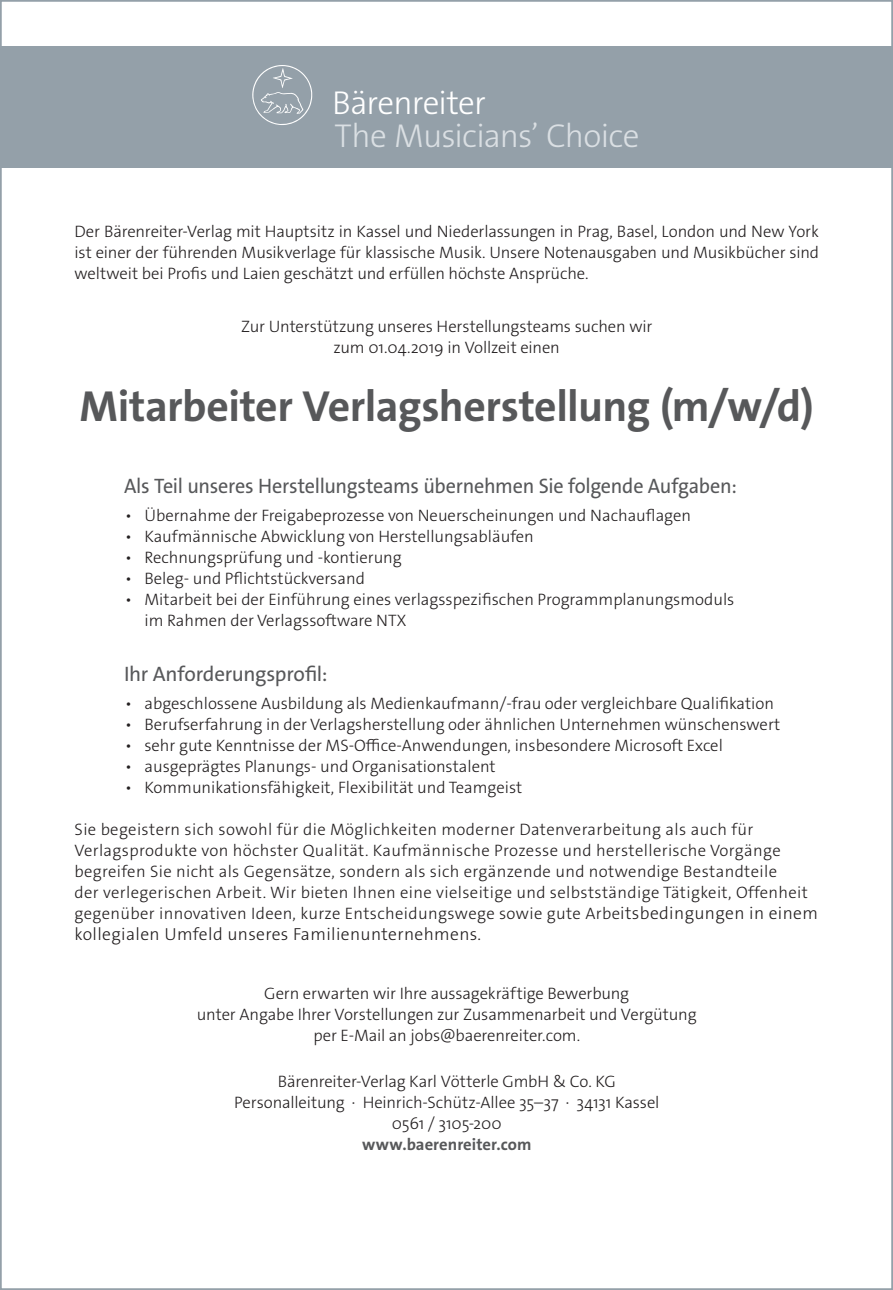
<style>
.page{position:relative;width:893px;height:1290px;background:#fff}
.page>*{position:absolute;margin:0;border:0;box-sizing:border-box;transform-origin:0 0}
.t1{font:700 43.75px "The Sans Os F";letter-spacing:-.01em;color:#57585a}
.t2{font:300 33.25px "The Sans Os F";letter-spacing:-.02em;color:#dadfe3}
.t3{font:300 33.25px "The Sans Os F";letter-spacing:-.025em;color:#fff}
.t4{font:21px "The Sans Os F";letter-spacing:-.015em;color:#57585a;scale:.96 1}
.t5{font:21px "The Sans Os F";letter-spacing:-.015em;color:#57585a}
.t6{font:300 17.5px "The Sans Os F";letter-spacing:.02em;color:#231f20}
.t7{font:300 16.62px/21px "The Sans Os F";color:#231f20;text-align:center}
.t8{font:300 16.62px/21px "The Sans Os F";letter-spacing:.02em;color:#231f20}
.t9{font:700 16.62px "The Sans Os F";letter-spacing:.005em;color:#57585a}
.s1{font-size:17.5px}
</style>
<div class="page">
<div style="left:1px;top:47px;width:891px;height:121px;background:#94a0a9"></div>
<svg style="left:252px;top:65px;width:60px;height:60px"></svg>
<h2 class="t3" style="left:332px;top:81px;width:155px">Bärenreiter</h2>
<h2 class="t2" style="left:335px;top:115px;width:306px">The Musicians’ Choice</h2>
<p class="t7" style="left:74px;top:221px;width:746px;text-align:justify">Der Bärenreiter-Verlag mit Hauptsitz in Kassel und Niederlassungen in Prag, Basel, London und New York ist einer der führenden Musikverlage für klassische Musik. Unsere Notenausgaben und Musikbücher sind weltweit bei Profis und Laien geschätzt und erfüllen höchste Ansprüche.</p>
<p class="t7" style="left:241px;top:316px;width:413px">Zur Unterstützung unseres Herstellungsteams suchen wir zum 01.04.2019 in Vollzeit einen</p>
<h1 class="t1" style="left:80px;top:379px;width:736px">Mitarbeiter Verlagsherstellung (m/w/d)</h1>
<p class="t4" style="left:124px;top:473px;width:640px">Als Teil unseres Herstellungsteams übernehmen Sie folgende Aufgaben:</p>
<p class="t7" style="left:125px;top:505px;width:567px">• Übernahme der Freigabeprozesse von Neuerscheinungen und Nachauflagen</p>
<p class="t7" style="left:125px;top:526px;width:410px">• Kaufmännische Abwicklung von Herstellungsabläufen</p>
<p class="t7" style="left:125px;top:547px;width:278px">• Rechnungsprüfung und -kontierung</p>
<p class="t7" style="left:125px;top:568px;width:241px">• Beleg- und Pflichtstückversand</p>
<p class="t7" style="left:144px;top:589px;width:592px;text-align:left;text-indent:-19px">• Mitarbeit bei der Einführung eines verlagsspezifischen Programmplanungsmoduls im Rahmen der Verlagssoftware NTX</p>
<p class="t5" style="left:124px;top:660px;width:205px">Ihr Anforderungsprofil:</p>
<p class="t7" style="left:125px;top:692px;width:650px">• abgeschlossene Ausbildung als Medienkaufmann/-frau oder vergleichbare Qualifikation</p>
<p class="t7" style="left:125px;top:713px;width:657px">• Berufserfahrung in der Verlagsherstellung oder ähnlichen Unternehmen wünschenswert</p>
<p class="t7" style="left:125px;top:734px;width:599px">• sehr gute Kenntnisse der MS-Office-Anwendungen, insbesondere Microsoft Excel</p>
<p class="t7" style="left:125px;top:755px;width:372px">• ausgeprägtes Planungs- und Organisationstalent</p>
<p class="t7" style="left:125px;top:776px;width:399px">• Kommunikationsfähigkeit, Flexibilität und Teamgeist</p>
<p class="t8" style="left:75px;top:818px;width:745px">Sie begeistern sich sowohl für die Möglichkeiten moderner Datenverarbeitung als auch für Verlagsprodukte von höchster Qualität. Kaufmännische Prozesse und herstellerische Vorgänge begreifen Sie nicht als Gegensätze, sondern als sich ergänzende und notwendige Bestandteile<br>der verlegerischen Arbeit. Wir bieten Ihnen eine vielseitige und selbstständige Tätigkeit, Offenheit gegenüber innovativen Ideen, kurze Entscheidungswege sowie gute Arbe<span class="s1">itsbedingungen in einem</span></p>
<p class="t6" style="left:75px;top:923px;width:408px">kollegialen Umfeld unseres Familienunternehmens.</p>
<p class="t7" style="left:197px;top:983px;width:501px">Gern erwarten wir Ihre aussagekräftige Bewerbung<br>unter Angabe Ihrer Vorstellungen zur Zusammenarbeit und Vergütung per E-Mail an jobs@baerenreiter.com.</p>
<p class="t7" style="left:234px;top:1071px;width:427px">Bärenreiter-Verlag Karl Vötterle GmbH &amp; Co. KG<br>Personalleitung · Heinrich-Schütz-Allee 35–37 · 34131 Kassel<br>0561 / 3105-200</p>
<p class="t9" style="left:362px;top:1134px;width:171px">www.baerenreiter.com</p>
</div>
